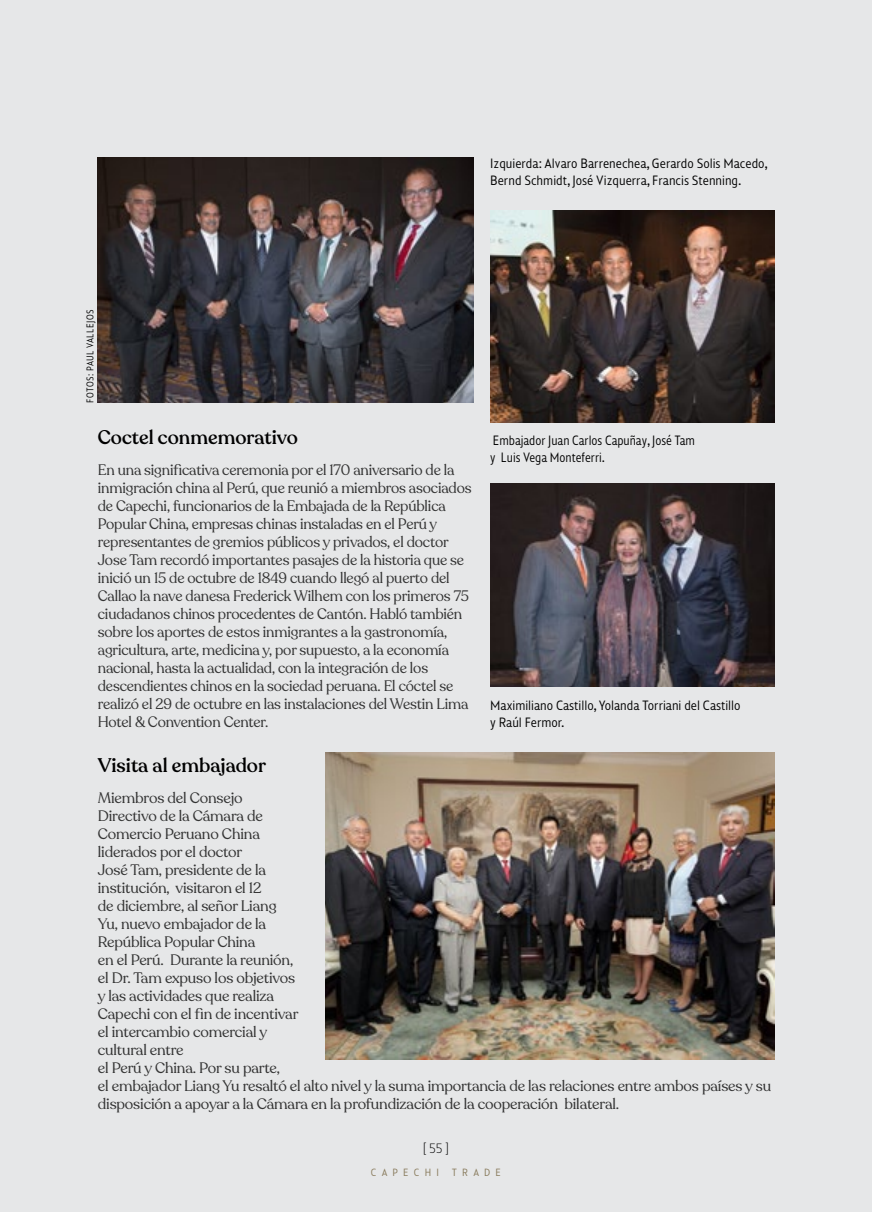
<style>
.page{position:relative;width:872px;height:1212px;background:#e6e7e8}
.page>*{position:absolute;margin:0;border:0;box-sizing:border-box;transform-origin:0 0}
.t1{font:500 19.5px "Recoleta";color:#000}
.t2{font:15px/18px "Recoleta";letter-spacing:-.01em;color:#333}
.t3{font:13.5px/17px "Squalo";color:#000}
.t4{font:13.5px/17px "Squalo";color:#000;scale:.94 1}
.t5{font:300 13.5px "Squalo";color:#000}
.t6{font:10.5px "Squalo";letter-spacing:.5em;color:#887a5b}
.t7{font:9.75px "Squalo";letter-spacing:.045em;color:#000;scale:.94 1}
</style>
<div class="page">
<img style="left:325px;top:753px;width:449px;height:306px">
<img style="left:98px;top:157px;width:375px;height:246px">
<img style="left:490px;top:483px;width:284px;height:204px">
<img style="left:490px;top:211px;width:284px;height:212px">
<p class="t3" style="left:490px;top:155px;width:279px">Izquierda: Alvaro Barrenechea, Gerardo Solis Macedo,<br>Bernd Schmidt, José Vizquerra, Francis Stenning.</p>
<p class="t7" style="left:84px;top:403px;width:100px;rotate:-90deg">FOTOS: PAUL VALLEJOS</p>
<h1 class="t1" style="left:98px;top:426px;width:202px">Coctel conmemorativo</h1>
<p class="t2" style="left:98px;top:461px;width:375px">En una significativa ceremonia por el 170 aniversario de la inmigración china al Perú, que reunió a miembros asociados de Capechi, funcionarios de la Embajada de la República Popular China, empresas chinas instaladas en el Perú y representantes de gremios públicos y privados, el doctor Jose Tam recordó importantes pasajes de la historia que se inició un 15 de octubre de 1849 cuando llegó al puerto del Callao la nave danesa Frederick Wilhem con los primeros 75 ciudadanos chinos procedentes de Cantón. Habló también sobre los aportes de estos inmigrantes a la gastronomía, agricultura, arte, medicina y, por supuesto, a la economía nacional, hasta la actualidad, con la integración de los descendientes chinos en la sociedad peruana. El cóctel se realizó el 29 de octubre en las instalaciones del Westin Lima Hotel &amp; Convention Center.</p>
<p class="t4" style="left:490px;top:431px;width:219px">Embajador Juan Carlos Capuñay, José Tam y Luis Vega Monteferri.</p>
<p class="t3" style="left:490px;top:697px;width:252px">Maximiliano Castillo, Yolanda Torriani del Castillo y Raúl Fermor.</p>
<h1 class="t1" style="left:98px;top:753px;width:170px">Visita al embajador</h1>
<p class="t2" style="left:98px;top:789px;width:675px">Miembros del Consejo<br>Directivo de la Cámara de<br>Comercio Peruano China<br>liderados por el doctor<br>José Tam, presidente de la<br>institución, visitaron el 12<br>de diciembre, al señor Liang<br>Yu, nuevo embajador de la<br>República Popular China<br>en el Perú. Durante la reunión,<br>el Dr. Tam expuso los objetivos<br>y las actividades que realiza<br>Capechi con el fin de incentivar<br>el intercambio comercial y<br>cultural entre<br>el Perú y China. Por su parte,<br>el embajador Liang Yu resaltó el alto nivel y la suma importancia de las relaciones entre ambos países y su disposición a apoyar a la Cámara en la profundización de la cooperación bilateral.</p>
<p class="t5" style="left:423px;top:1139px;width:27px">[ 55 ]</p>
<p class="t6" style="left:371px;top:1166px;width:132px">CAPECHI TRADE</p>
</div>
